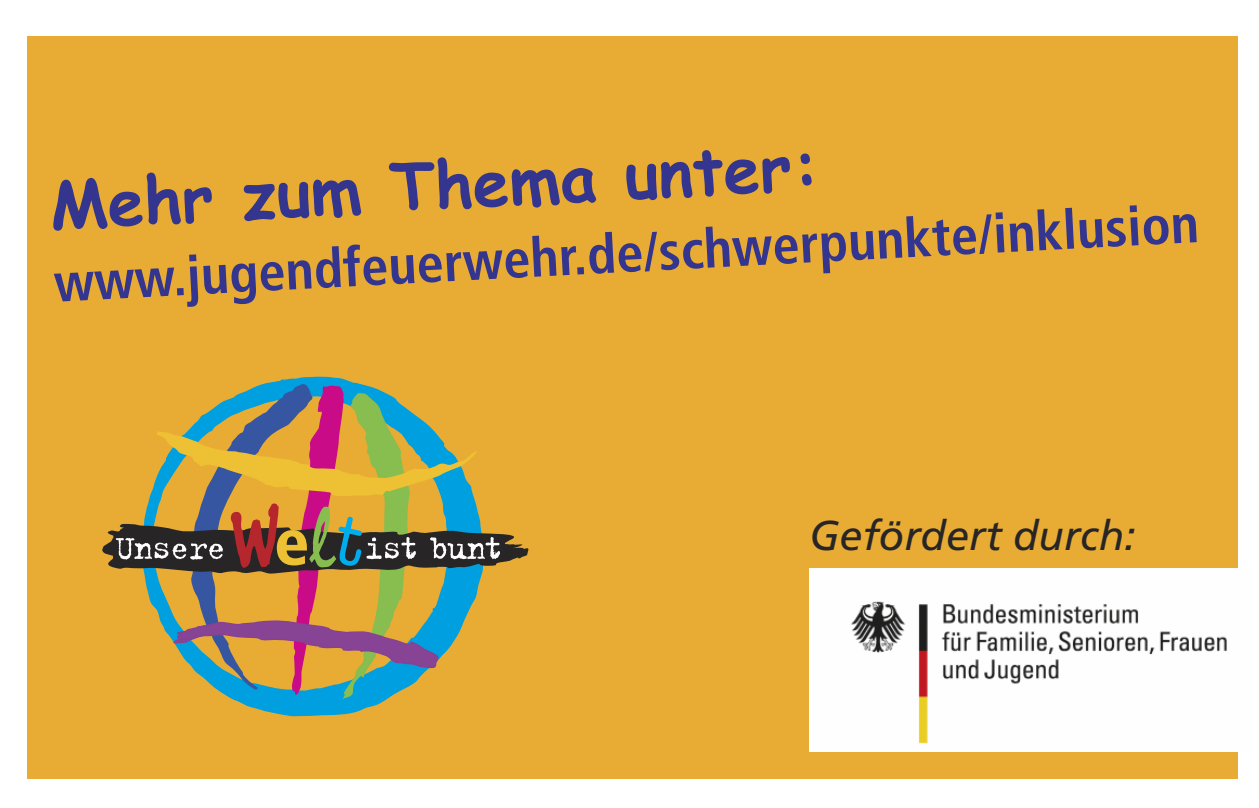
<style>
.page{position:relative;width:1259px;height:808px;background:#fff}
.page>*{position:absolute;margin:0;border:0;box-sizing:border-box;transform-origin:0 0}
.t1{font:700 65.4px "Comic Sans MS";color:#33358f}
.t2{font:700 condensed 54.6px "Frutiger";color:#33358f}
.t3{font:italic 41.7px "Frutiger";color:#272526}
</style>
<div class="page">
<div style="left:28px;top:36px;width:1209px;height:742px;background:#e8ac34"></div>
<svg style="left:234px;top:376px;width:152px;height:340px;fill:#009fe0"></svg>
<svg style="left:102px;top:384px;width:427px;height:316px"></svg>
<img style="left:813px;top:568px;width:424px;height:183px">
<p class="t1" style="left:48px;top:168px;width:772px;rotate:-3deg">Mehr zum Thema unter:</p>
<p class="t2" style="left:53px;top:261px;width:1147px;rotate:-3deg">www.jugendfeuerwehr.de/schwerpunkte/inklusion</p>
<p class="t3" style="left:809px;top:519px;width:328px">Gefördert durch:</p>
</div>
